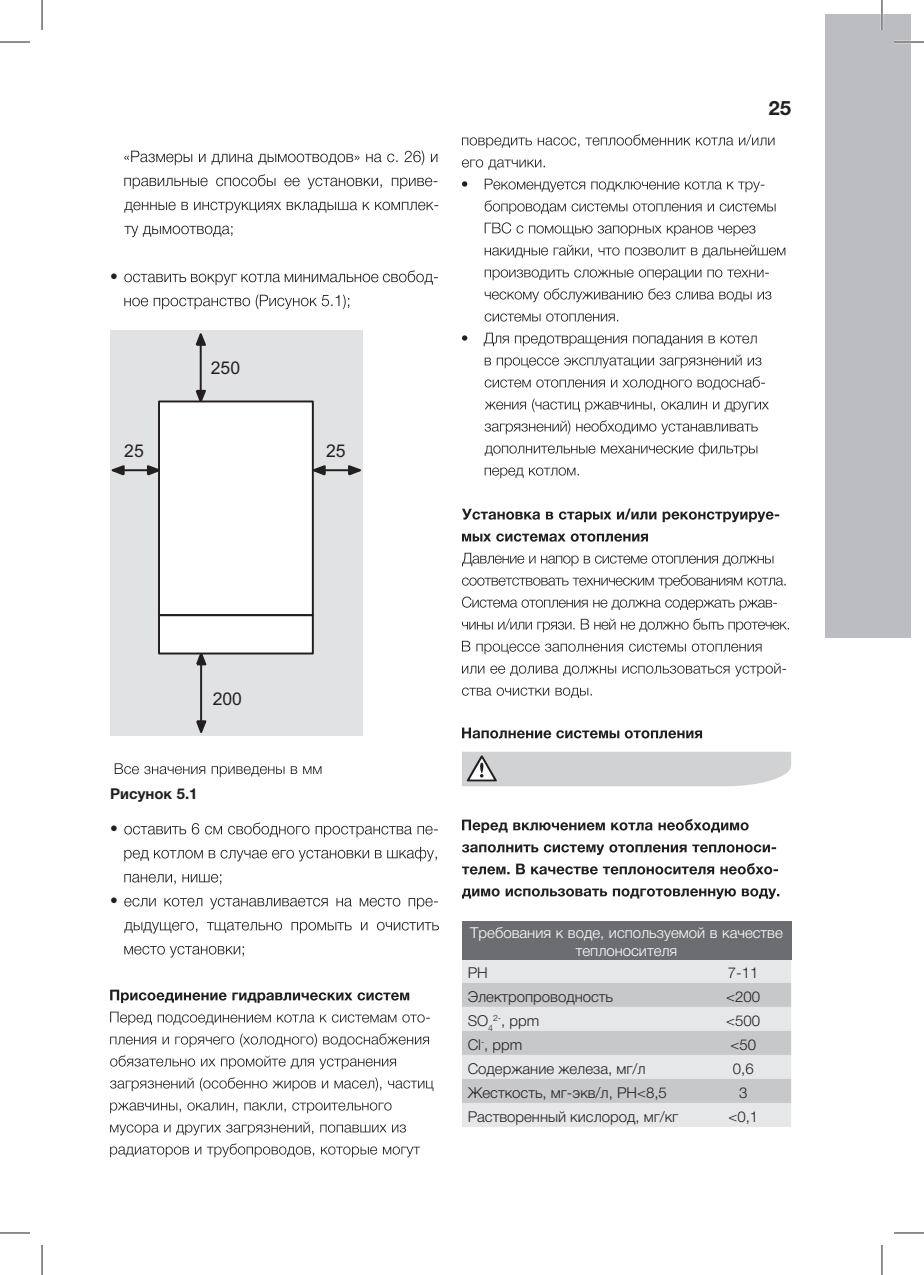
<style>
.page{position:relative;width:924px;height:1275px;background:#fff}
.page>*{position:absolute;margin:0;border:0;box-sizing:border-box;transform-origin:0 0}
.t1{font:700 20px "Helvetica Neue LTCYR";color:#231f20}
.t2{font:17.6px "Arial";color:#231f20}
.t3{font:300 16px "Helvetica Neue LTCYR";color:#231f20}
.t4{font:300 15px "Helvetica Neue LTCYR";color:#231f20}
.t5{font:300 15px/18px "Helvetica Neue LTCYR";color:#fff;text-align:center}
.t6{font:700 15px "Helvetica Neue LTCYR";color:#231f20}
</style>
<div class="page">
<div style="left:824px;top:14px;width:85px;height:623px;background:#bcbdc0"></div>
<svg style="left:124px;top:151px;width:313px;height:14px"></svg>
<svg style="left:124px;top:174px;width:313px;height:15px"></svg>
<svg style="left:124px;top:202px;width:314px;height:11px"></svg>
<svg style="left:124px;top:226px;width:108px;height:11px"></svg>
<svg style="left:124px;top:270px;width:313px;height:15px"></svg>
<svg style="left:124px;top:295px;width:225px;height:14px"></svg>
<div style="left:110px;top:330px;width:252px;height:405px;background:#e1e2e4"></div>
<hr style="left:200px;top:658px;width:2px;height:63px;background:#231f20">
<svg style="left:194px;top:718px;width:14px;height:18px"></svg>
<hr style="left:200px;top:339px;width:1px;height:62px;background:#231f20">
<svg style="left:195px;top:333px;width:11px;height:14px"></svg>
<hr style="left:112px;top:469px;width:47px;height:2px;background:#231f20">
<svg style="left:111px;top:465px;width:15px;height:11px"></svg>
<hr style="left:313px;top:469px;width:47px;height:2px;background:#231f20">
<svg style="left:346px;top:463px;width:17px;height:14px"></svg>
<svg style="left:145px;top:388px;width:182px;height:279px"></svg>
<div style="left:158px;top:614px;width:156px;height:40px;border:2px solid #231f20"></div>
<div style="left:158px;top:400px;width:156px;height:216px;border:2px solid #231f20"></div>
<svg style="left:115px;top:763px;width:206px;height:14px"></svg>
<svg style="left:124px;top:822px;width:313px;height:15px"></svg>
<svg style="left:124px;top:847px;width:312px;height:14px"></svg>
<svg style="left:124px;top:874px;width:97px;height:10px"></svg>
<svg style="left:124px;top:898px;width:313px;height:11px"></svg>
<svg style="left:124px;top:922px;width:314px;height:11px"></svg>
<svg style="left:124px;top:946px;width:120px;height:11px"></svg>
<svg style="left:110px;top:989px;width:299px;height:14px"></svg>
<svg style="left:110px;top:1011px;width:319px;height:14px"></svg>
<svg style="left:110px;top:1033px;width:319px;height:14px"></svg>
<svg style="left:110px;top:1055px;width:286px;height:14px"></svg>
<svg style="left:110px;top:1077px;width:323px;height:14px"></svg>
<svg style="left:110px;top:1102px;width:281px;height:11px"></svg>
<svg style="left:110px;top:1121px;width:296px;height:14px"></svg>
<svg style="left:110px;top:1143px;width:310px;height:14px"></svg>
<svg style="left:462px;top:134px;width:312px;height:14px"></svg>
<svg style="left:462px;top:159px;width:82px;height:11px"></svg>
<svg style="left:462px;top:179px;width:302px;height:13px"></svg>
<svg style="left:484px;top:200px;width:291px;height:14px"></svg>
<svg style="left:484px;top:222px;width:271px;height:14px"></svg>
<svg style="left:484px;top:245px;width:301px;height:13px"></svg>
<svg style="left:484px;top:269px;width:284px;height:11px"></svg>
<svg style="left:484px;top:288px;width:287px;height:14px"></svg>
<svg style="left:484px;top:313px;width:134px;height:9px"></svg>
<svg style="left:462px;top:333px;width:294px;height:13px"></svg>
<svg style="left:484px;top:355px;width:277px;height:13px"></svg>
<svg style="left:484px;top:376px;width:280px;height:14px"></svg>
<svg style="left:484px;top:398px;width:284px;height:14px"></svg>
<svg style="left:484px;top:420px;width:273px;height:14px"></svg>
<svg style="left:484px;top:443px;width:273px;height:13px"></svg>
<svg style="left:484px;top:467px;width:94px;height:11px"></svg>
<svg style="left:462px;top:508px;width:316px;height:14px"></svg>
<svg style="left:462px;top:533px;width:185px;height:8px"></svg>
<svg style="left:462px;top:553px;width:311px;height:13px"></svg>
<svg style="left:462px;top:574px;width:323px;height:14px"></svg>
<svg style="left:462px;top:596px;width:314px;height:14px"></svg>
<svg style="left:462px;top:618px;width:326px;height:14px"></svg>
<svg style="left:462px;top:641px;width:299px;height:13px"></svg>
<svg style="left:462px;top:663px;width:323px;height:13px"></svg>
<svg style="left:462px;top:687px;width:129px;height:11px"></svg>
<svg style="left:462px;top:727px;width:239px;height:11px"></svg>
<svg style="left:462px;top:751px;width:328px;height:35px;background:#d0d1d3"></svg>
<svg style="left:462px;top:819px;width:286px;height:14px"></svg>
<svg style="left:462px;top:844px;width:313px;height:11px"></svg>
<svg style="left:462px;top:863px;width:315px;height:11px"></svg>
<svg style="left:462px;top:888px;width:317px;height:11px"></svg>
<div style="left:462px;top:921px;width:328px;height:39px;background:#6c6d70"></div>
<div style="left:462px;top:960px;width:328px;height:167px;background:#e6e7e9"></div>
<svg style="left:462px;top:983px;width:328px;height:120px;background:#d3d4d6"></svg>
<hr style="left:893px;top:41px;width:30px;height:2px;background:#fff">
<hr style="left:880px;top:0;width:2px;height:30px;background:#fff">
<hr style="left:0;top:42px;width:30px;height:1px;background:#231f20">
<hr style="left:893px;top:42px;width:30px;height:1px;background:#231f20">
<hr style="left:0;top:1232px;width:30px;height:1px;background:#231f20">
<hr style="left:893px;top:1232px;width:30px;height:1px;background:#231f20">
<hr style="left:42px;top:0;width:1px;height:30px;background:#231f20">
<hr style="left:42px;top:1245px;width:1px;height:30px;background:#231f20">
<hr style="left:881px;top:0;width:1px;height:30px;background:#231f20">
<hr style="left:881px;top:1245px;width:1px;height:30px;background:#231f20">
<p class="t3" style="left:110px;top:271px;width:9px">•</p>
<p class="t2" style="left:211px;top:358px;width:31px">250</p>
<p class="t2" style="left:124px;top:440px;width:21px">25</p>
<p class="t2" style="left:326px;top:440px;width:21px">25</p>
<p class="t2" style="left:213px;top:688px;width:31px">200</p>
<p class="t6" style="left:110px;top:788px;width:89px">Рисунок 5.1</p>
<p class="t3" style="left:110px;top:823px;width:9px">•</p>
<p class="t3" style="left:110px;top:895px;width:9px">•</p>
<h1 class="t1" style="left:768px;top:100px;width:24px">25</h1>
<p class="t5" style="left:470px;top:924px;width:314px">Требования к воде, используемой в качестве теплоносителя</p>
<p class="t4" style="left:467px;top:967px;width:22px">PH</p>
<p class="t4" style="left:727px;top:967px;width:32px">7-11</p>
<p class="t4" style="left:467px;top:991px;width:147px">Электропроводность</p>
<p class="t4" style="left:726px;top:991px;width:36px">&lt;200</p>
<p class="t4" style="left:467px;top:1015px;width:73px">SO<sub>4</sub><sup>2-</sup>, ppm</p>
<p class="t4" style="left:726px;top:1015px;width:36px">&lt;500</p>
<p class="t4" style="left:467px;top:1039px;width:56px">Cl<sup>-</sup>, ppm</p>
<p class="t4" style="left:730px;top:1039px;width:27px">&lt;50</p>
<p class="t4" style="left:467px;top:1063px;width:179px">Содержание железа, мг/л</p>
<p class="t4" style="left:732px;top:1063px;width:22px">0,6</p>
<p class="t4" style="left:467px;top:1087px;width:201px">Жесткость, мг-экв/л, РН&lt;8,5</p>
<p class="t4" style="left:738px;top:1087px;width:10px">3</p>
<p class="t4" style="left:467px;top:1111px;width:212px">Растворенный кислород, мг/кг</p>
<p class="t4" style="left:728px;top:1111px;width:31px">&lt;0,1</p>
</div>
